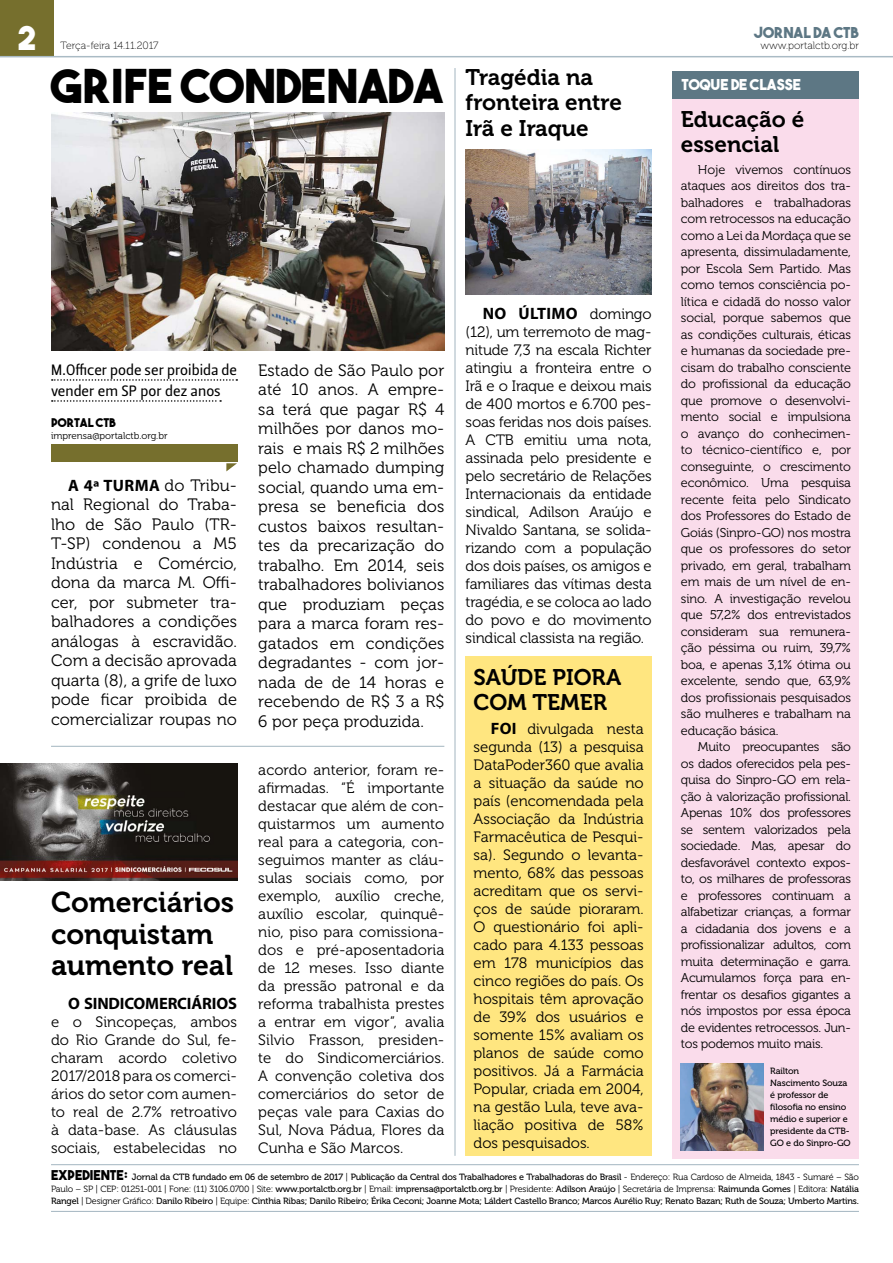
<style>
.page{position:relative;width:893px;height:1263px;background:#fff}
.page>*{position:absolute;margin:0;border:0;box-sizing:border-box;transform-origin:0 0}
.t1{font:46.5px "The Bold Font";color:#000}
.t2{font:33px "The Bold Font";color:#fff}
.t3{font:28.5px/31.5px "Museo 700";color:#000}
.t4{font:22.5px/25.5px "Museo 700";color:#000}
.t5{font:16.5px/19.5px "Museo 300";letter-spacing:.005em;color:#000;text-align:justify}
.t6{font:700 16.5px "Myriad Pro";letter-spacing:-.01em;color:#000}
.t7{font:700 16.5px "Myriad Pro";letter-spacing:.02em;color:#000}
.t8{font:15px/18px "Museo 300";color:#000;text-align:justify}
.t9{font:15px/21px "Leitura Sans Grot 2";color:#000}
.t10{font:15px "The Bold Font";color:#fff}
.t11{font:15px "The Bold Font";color:#5d7784}
.t12{font:12.75px/16.5px "Museo 300";letter-spacing:-.02em;color:#000;text-align:justify}
.t13{font:12px "The Bold Font";color:#000}
.t14{font:10.5px "Museo 100";color:#000}
.t15{font:9.75px "Museo 300";color:#000}
.t16{font:9px/12px "Museo 500";letter-spacing:-.02em;color:#000}
.t17{font:9px "Museo 300";letter-spacing:-.02em;color:#000}
.s1{font-family:"Museo 300";font-weight:400}
.s2{font-family:"Museo 300";font-weight:400;font-size:15px}
.s3{font-family:"Myriad Pro";font-weight:700;font-size:16.5px}
.s4{font-family:"The Bold Font";font-size:13.5px}
.s5{font-family:"Museo 300"}
.s6{font-family:"Museo 500"}
</style>
<div class="page">
<div style="left:0;top:0;width:53px;height:57px;background:#766f2d"></div>
<hr style="left:0;top:56px;width:893px;height:1px;background:#aabbc5">
<hr style="left:51px;top:1164px;width:808px;height:1px;background:#aabbc5">
<hr style="left:454px;top:68px;width:2px;height:1088px;background:#aabbc5">
<hr style="left:51px;top:746px;width:393px;height:1px;background:#aabbc5">
<hr style="left:51px;top:1211px;width:808px;height:1px;background:#aabbc5">
<div style="left:673px;top:71px;width:186px;height:1088px;background:#fadceb"></div>
<div style="left:673px;top:71px;width:186px;height:28px;background:#5d7784"></div>
<svg style="left:52px;top:379px;width:185px;height:2px"></svg>
<svg style="left:52px;top:400px;width:169px;height:2px"></svg>
<img style="left:681px;top:1063px;width:82px;height:88px">
<div style="left:51px;top:445px;width:186px;height:17px;background:#766f2d"></div>
<svg style="left:226px;top:463px;width:11px;height:8px"></svg>
<img style="left:51px;top:112px;width:393px;height:239px">
<img style="left:0;top:763px;width:237px;height:117px">
<img style="left:466px;top:150px;width:186px;height:144px">
<div style="left:466px;top:657px;width:186px;height:499px;background:#ffe680"></div>
<h2 class="t2" style="left:17px;top:17px;width:21px">2</h2>
<p class="t11" style="left:754px;top:23px;width:106px">JORNAL DA CTB</p>
<p class="t14" style="left:61px;top:40px;width:99px">Terça-feira 14.11.2017</p>
<p class="t14" style="left:760px;top:40px;width:100px">www.portalctb.org.br</p>
<h1 class="t1" style="left:51px;top:57px;width:394px">GRIFE CONDENADA</h1>
<h3 class="t4" style="left:466px;top:65px;width:158px">Tragédia na fronteira entre<br>Irã e Iraque</h3>
<p class="t9" style="left:51px;top:359px;width:188px">M.Officer pode ser proibida de vender em SP por dez anos</p>
<p class="t13" style="left:51px;top:414px;width:66px">PORTAL CTB</p>
<p class="t15" style="left:51px;top:430px;width:118px">imprensa@portalctb.org.br</p>
<p class="t6" style="left:68px;top:474px;width:170px">A 4ª TURMA <span class="s1">do Tribu-</span></p>
<p class="t5" style="left:51px;top:495px;width:188px">nal Regional do Traba&shy;lho de São Paulo (TR-T-SP) condenou a M5<br>Indústria e Comércio, dona da marca M. Offi&shy;cer, por submeter tra&shy;balhadores a condições análogas à escravidão.<br>Com a decisão aprovada quarta (8), a grife de luxo pode ficar proibida de comercializar roupas no</p>
<h3 class="t3" style="left:51px;top:887px;width:185px">Comerciários conquistam aumento real</h3>
<p class="t6" style="left:68px;top:993px;width:170px">O SINDICOMERCIÁRIOS</p>
<p class="t8" style="left:51px;top:1013px;width:188px">e o Sincopeças, ambos do Rio Grande do Sul, fe&shy;charam acordo coletivo 2017/2018 para os comerci&shy;ários do setor com aumen&shy;to real de 2.7% retroativo à data-base. As cláusulas sociais, estabelecidas no</p>
<p class="t5" style="left:258px;top:360px;width:188px">Estado de São Paulo por até 10 anos. A empre&shy;sa terá que pagar R$ 4 milhões por danos mo&shy;rais e mais R$ 2 milhões pelo chamado dumping social, quando uma em&shy;presa se beneficia dos custos baixos resultan&shy;tes da precarização do trabalho. Em 2014, seis trabalhadores bolivianos que produziam peças para a marca foram res&shy;gatados em condições degradantes - com jor&shy;nada de de 14 horas e recebendo de R$ 3 a R$ 6 por peça produzida.</p>
<p class="t8" style="left:258px;top:761px;width:188px">acordo anterior, foram re&shy;afirmadas. “É importante destacar que além de con&shy;quistarmos um aumento real para a categoria, con&shy;seguimos manter as cláu&shy;sulas sociais como, por exemplo, auxílio creche, auxílio escolar, quinquê&shy;nio, piso para comissiona&shy;dos e pré-aposentadoria de 12 meses. Isso diante da pressão patronal e da reforma trabalhista prestes a entrar em vigor”, avalia Silvio Frasson, presiden&shy;te do Sindicomerciários.<br>A convenção coletiva dos comerciários do setor de peças vale para Caxias do Sul, Nova Pádua, Flores da Cunha e São Marcos.</p>
<p class="t7" style="left:483px;top:303px;width:170px">NO ÚLTIMO <span class="s2">domingo</span></p>
<p class="t8" style="left:466px;top:324px;width:188px">(12), um terremoto de mag&shy;nitude 7,3 na escala Richter atingiu a fronteira entre o Irã e o Iraque e deixou mais de 400 mortos e 6.700 pes&shy;soas feridas nos dois países.<br>A CTB emitiu uma nota, assinada pelo presidente e pelo secretário de Relações Internacionais da entidade sindical, Adilson Araújo e Nivaldo Santana, se solida&shy;rizando com a população dos dois países, os amigos e familiares das vítimas desta tragédia, e se coloca ao lado do povo e do movimento sindical classista na região.</p>
<h3 class="t4" style="left:474px;top:664px;width:149px">SAÚDE PIORA<br>COM TEMER</h3>
<p class="t8" style="left:474px;top:720px;width:172px;text-indent:17px"><span class="s3">FOI</span> divulgada nesta segunda (13) a pesquisa DataPoder360 que avalia a situação da saúde no país (encomendada pela Associação da Indústria Farmacêutica de Pesqui&shy;sa). Segundo o levanta&shy;mento, 68% das pessoas acreditam que os servi&shy;ços de saúde pioraram.<br>O questionário foi apli&shy;cado para 4.133 pessoas em 178 municípios das cinco regiões do país. Os hospitais têm aprovação de 39% dos usuários e somente 15% avaliam os planos de saúde como positivos. Já a Farmácia Popular, criada em 2004, na gestão Lula, teve ava&shy;liação positiva de 58% dos pesquisados.</p>
<p class="t10" style="left:681px;top:75px;width:121px">TOQUE DE CLASSE</p>
<h3 class="t4" style="left:681px;top:106px;width:125px">Educação é essencial</h3>
<p class="t12" style="left:681px;top:161px;width:172px;text-indent:17px">Hoje vivemos contínuos ataques aos direitos dos tra&shy;balhadores e trabalhadoras com retrocessos na educação como a Lei da Mordaça que se apresenta, dissimuladamente, por Escola Sem Partido. Mas como temos consciência po&shy;lítica e cidadã do nosso valor social, porque sabemos que as condições culturais, éticas e humanas da sociedade pre&shy;cisam do trabalho consciente do profissional da educação que promove o desenvolvi&shy;mento social e impulsiona o avanço do conhecimen&shy;to técnico-científico e, por conseguinte, o crescimento econômico. Uma pesquisa recente feita pelo Sindicato dos Professores do Estado de Goiás (Sinpro-GO) nos mostra que os professores do setor privado, em geral, trabalham em mais de um nível de en&shy;sino. A investigação revelou que 57,2% dos entrevistados consideram sua remunera&shy;ção péssima ou ruim, 39,7% boa, e apenas 3,1% ótima ou excelente, sendo que, 63,9% dos profissionais pesquisados são mulheres e trabalham na educação básica.</p>
<p class="t12" style="left:681px;top:739px;width:172px;text-indent:17px">Muito preocupantes são os dados oferecidos pela pes&shy;quisa do Sinpro-GO em rela&shy;ção à valorização profissional.<br>Apenas 10% dos professores se sentem valorizados pela sociedade. Mas, apesar do desfavorável contexto expos&shy;to, os milhares de professoras e professores continuam a alfabetizar crianças, a formar a cidadania dos jovens e a profissionalizar adultos, com muita determinação e garra.<br>Acumulamos força para en&shy;frentar os desafios gigantes a nós impostos por essa época de evidentes retrocessos. Jun&shy;tos podemos muito mais.</p>
<p class="t16" style="left:770px;top:1065px;width:82px">Railton<br>Nascimento Souza é professor de filosofia no ensino médio e superior e presidente da CTB-<br>GO e do Sinpro-GO</p>
<p class="t16" style="left:51px;top:1171px;width:809px"><span class="s4">EXPEDIENTE:</span> Jornal da CTB fundado em 06 de setembro de 2017 <span class="s5">|</span> Publicação da Central dos Trabalhadores e Trabalhadoras do Brasil <span class="s5">- Endereço: Rua Cardoso de Almeida, 1843 - Sumaré – São</span></p>
<p class="t17" style="left:51px;top:1184px;width:809px">Paulo – SP | CEP: 01251-001 | Fone: (11) 3106.0700 | Site: <span class="s6">www.portalctb.org.br</span> | Email: <span class="s6">imprensa@portalctb.org.br</span> | Presidente: <span class="s6">Adilson Araújo</span> | Secretária de Imprensa: <span class="s6">Raimunda Gomes</span> | Editora: <span class="s6">Natália</span></p>
<p class="t16" style="left:51px;top:1195px;width:809px">Rangel <span class="s5">| Designer Gráfico:</span> Danilo Ribeiro <span class="s5">| Equipe:</span> Cinthia Ribas; Danilo Ribeiro; Érika Ceconi; Joanne Mota; Láldert Castello Branco; Marcos Aurélio Ruy; Renato Bazan; Ruth de Souza; Umberto Martins.</p>
</div>
